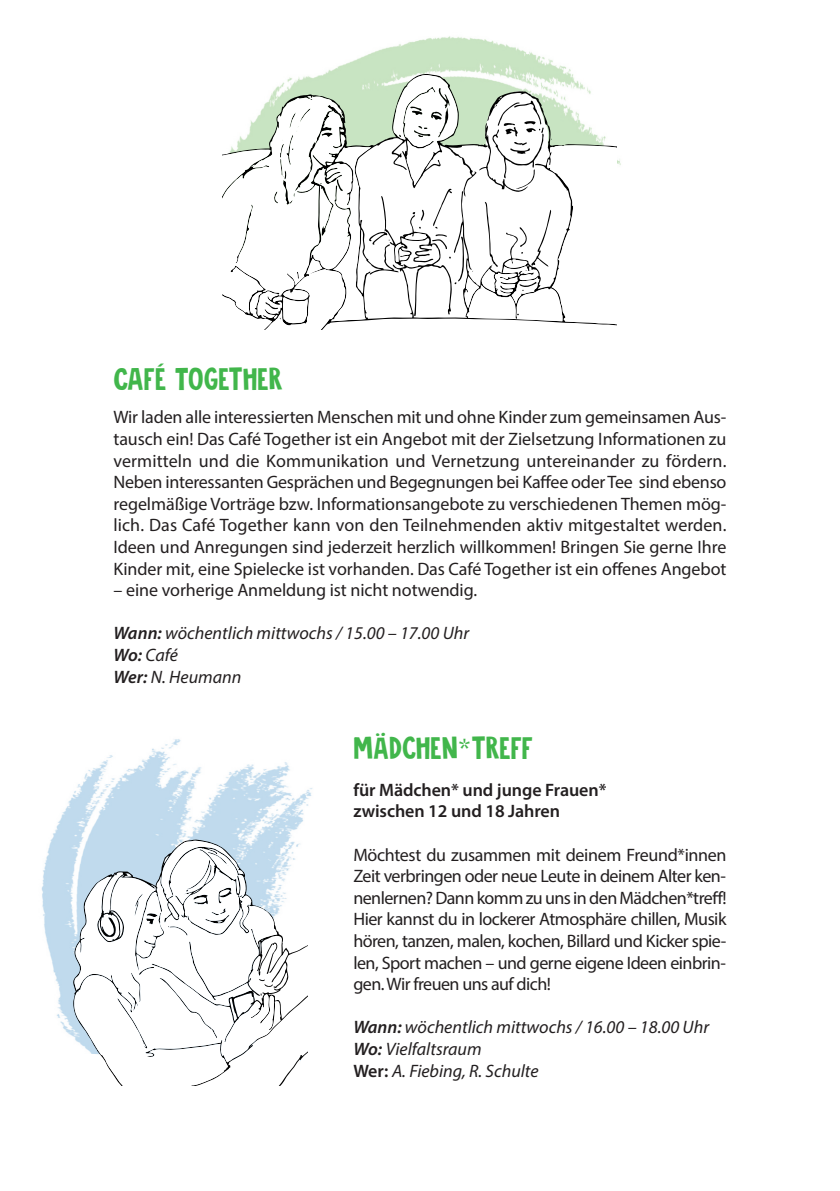
<style>
.page{position:relative;width:840px;height:1191px;background:#fff}
.page>*{position:absolute;margin:0;border:0;box-sizing:border-box;transform-origin:0 0}
.t1{font:28px "DK Jalebi";color:#41b64b}
.t2{font:18px/21.6px "Myriad Pro";letter-spacing:-.005em;color:#231f20;text-align:justify}
.t3{font:italic 18px/21.6px "Myriad Pro";color:#231f20}
.t4{font:600 18px/21.6px "Myriad Pro";letter-spacing:-.005em;color:#231f20}
.s1{font-weight:600}
.s2{font-family:"Lucida Grande"}
.s3{font-weight:600;font-style:normal}
</style>
<div class="page">
<img style="left:325px;top:36px;width:296px;height:129px">
<svg style="left:222px;top:75px;width:393px;height:255px"></svg>
<img style="left:41px;top:739px;width:272px;height:315px">
<svg style="left:73px;top:840px;width:207px;height:214px;fill:#c2dbee"></svg>
<svg style="left:96px;top:852px;width:211px;height:233px"></svg>
<h1 class="t1" style="left:113px;top:360px;width:171px">CAFÉ TOGETHER</h1>
<p class="t2" style="left:113px;top:408px;width:614px">Wir laden alle interessierten Menschen mit und ohne Kinder zum gemeinsamen Aus&shy;tausch ein! Das Café Together ist ein Angebot mit der Zielsetzung Informationen zu vermitteln und die Kommunikation und Vernetzung untereinander zu fördern.<br>Neben interessanten Gesprächen und Begegnungen bei Kaffee oderTee sind ebenso regelmäßige Vorträge bzw. Informationsangebote zu verschiedenen Themen mög&shy;lich. Das Café Together kann von den Teilnehmenden aktiv mitgestaltet werden.<br>Ideen und Anregungen sind jederzeit herzlich willkommen! Bringen Sie gerne Ihre Kinder mit, eine Spielecke ist vorhanden. Das Café Together ist ein offenes Angebot</p>
<p class="t2" style="left:113px;top:581px;width:365px">– eine vorherige Anmeldung ist nicht notwendig.</p>
<p class="t3" style="left:113px;top:624px;width:357px"><span class="s1">Wann:</span> wöchentlich mittwochs / 15.00 – 17.00 Uhr<br><span class="s1">Wo:</span> Café<br><span class="s1">Wer:</span> N. Heumann</p>
<h1 class="t1" style="left:353px;top:729px;width:181px">MÄDCHEN<span class="s2">*</span>TREFF</h1>
<p class="t4" style="left:353px;top:780px;width:254px">für Mädchen* und junge Frauen* zwischen 12 und 18 Jahren</p>
<p class="t2" style="left:353px;top:845px;width:374px">Möchtest du zusammen mit deinem Freund*innen Zeit verbringen oder neue Leute in deinem Alter ken&shy;nenlernen?DannkommzuunsindenMädchen*treff!<br>Hier kannst du in lockerer Atmosphäre chillen, Musik hören, tanzen, malen, kochen, Billard und Kicker spie&shy;len, Sport machen – und gerne eigene Ideen einbrin&shy;gen.Wir freuen uns auf dich!</p>
<p class="t3" style="left:353px;top:1018px;width:357px"><span class="s1">Wann:</span> wöchentlich mittwochs / 16.00 – 18.00 Uhr<br><span class="s1">Wo:</span> Vielfaltsraum<br><span class="s3">Wer:</span> A. Fiebing, R. Schulte</p>
</div>
